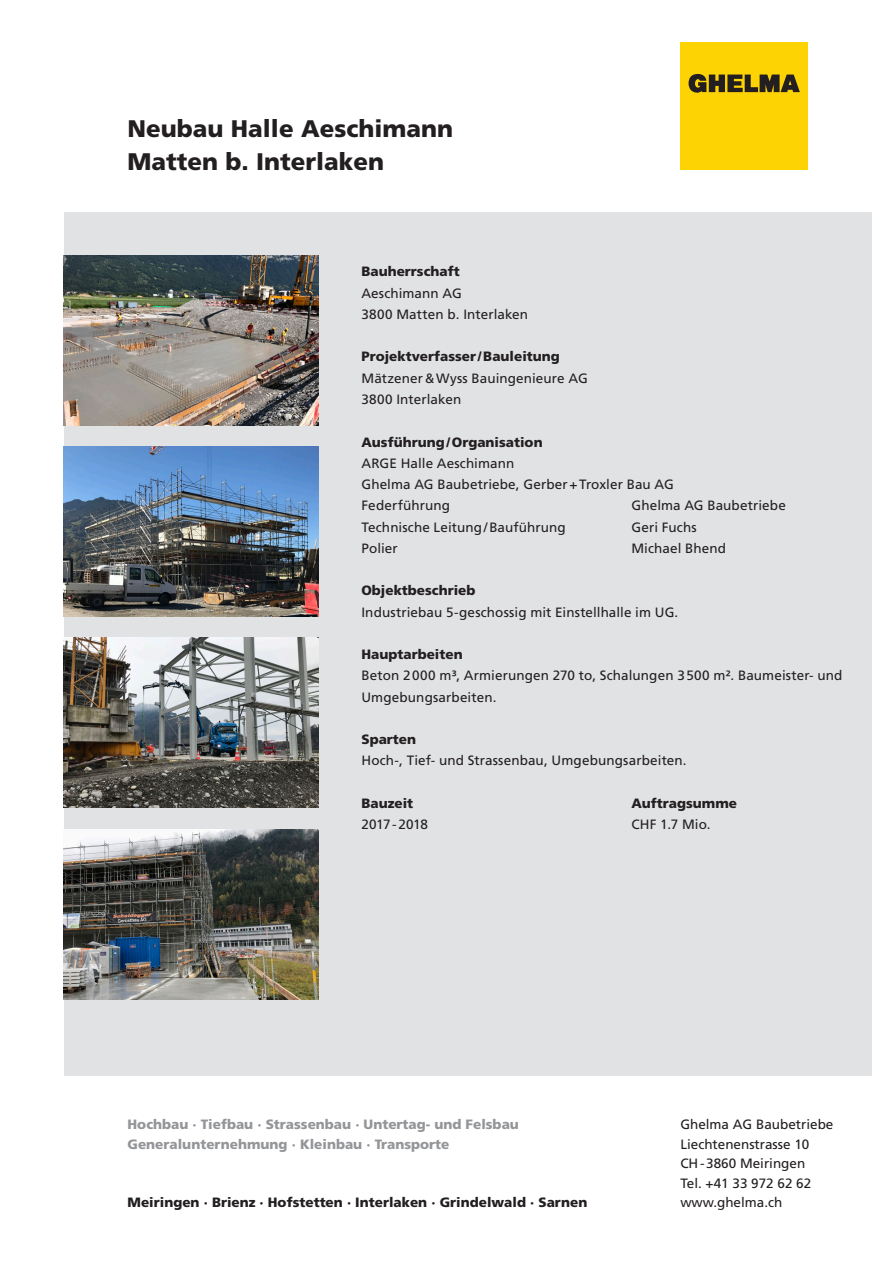
<style>
.page{position:relative;width:893px;height:1263px;background:#fff}
.page>*{position:absolute;margin:0;border:0;box-sizing:border-box;transform-origin:0 0}
.t1{font:900 24px "Frutiger LT Std";color:#231f20}
.Text{font:13.5px/21.3px "Frutiger LT Std";letter-spacing:.005em;color:#231f20}
.Text-2{font:900 13.5px "Frutiger LT Std";color:#231f20}
.t2{font:900 13.5px "Frutiger LT Std";color:#939598}
.Text-3{font:13.5px "Frutiger LT Std";letter-spacing:-.02em;color:#231f20}
</style>
<div class="page">
<div style="left:64px;top:213px;width:808px;height:863px;background:#e1e2e4"></div>
<div style="left:680px;top:43px;width:128px;height:127px;background:#fed304"></div>
<svg style="left:688px;top:74px;width:112px;height:19px"></svg>
<img style="left:64px;top:255px;width:255px;height:170px">
<img style="left:64px;top:446px;width:255px;height:171px">
<img style="left:64px;top:638px;width:255px;height:170px">
<img style="left:64px;top:829px;width:255px;height:170px">
<p class="t1" style="left:128px;top:114px;width:327px">Neubau Halle Aeschimann</p>
<p class="t1" style="left:128px;top:147px;width:258px">Matten b. Interlaken</p>
<p class="Text-2" style="left:361px;top:263px;width:100px">Bauherrschaft</p>
<p class="Text" style="left:361px;top:282px;width:102px">Aeschimann AG</p>
<p class="Text" style="left:361px;top:304px;width:168px">3800 Matten b. Interlaken</p>
<p class="Text-2" style="left:361px;top:349px;width:200px">Projektverfasser /Bauleitung</p>
<p class="Text" style="left:361px;top:367px;width:228px">Mätzener&amp;Wyss Bauingenieure AG</p>
<p class="Text" style="left:361px;top:389px;width:101px">3800 Interlaken</p>
<p class="Text-2" style="left:361px;top:434px;width:183px">Ausführung/Organisation</p>
<p class="Text" style="left:361px;top:452px;width:154px">ARGE Halle Aeschimann</p>
<p class="Text" style="left:361px;top:474px;width:314px">Ghelma AG Baubetriebe, Gerber+Troxler Bau AG</p>
<p class="Text" style="left:361px;top:495px;width:90px">Federführung</p>
<p class="Text" style="left:631px;top:495px;width:156px">Ghelma AG Baubetriebe</p>
<p class="Text" style="left:361px;top:516px;width:206px">Technische Leitung/Bauführung</p>
<p class="Text" style="left:631px;top:516px;width:67px">Geri Fuchs</p>
<p class="Text" style="left:361px;top:537px;width:38px">Polier</p>
<p class="Text" style="left:631px;top:537px;width:96px">Michael Bhend</p>
<p class="Text-2" style="left:361px;top:582px;width:116px">Objektbeschrieb</p>
<p class="Text" style="left:361px;top:601px;width:318px">Industriebau 5-geschossig mit Einstellhalle im UG.</p>
<p class="Text-2" style="left:361px;top:646px;width:103px">Hauptarbeiten</p>
<p class="Text" style="left:361px;top:665px;width:483px">Beton 2000 m³, Armierungen 270 to, Schalungen 3500 m². Baumeister- und<br>Umgebungsarbeiten.</p>
<p class="Text-2" style="left:361px;top:731px;width:56px">Sparten</p>
<p class="Text" style="left:361px;top:750px;width:327px">Hoch-, Tief- und Strassenbau, Umgebungsarbeiten.</p>
<p class="Text-2" style="left:361px;top:795px;width:53px">Bauzeit</p>
<p class="Text-2" style="left:631px;top:795px;width:107px">Auftragsumme</p>
<p class="Text-3" style="left:361px;top:817px;width:68px">2017-2018</p>
<p class="Text" style="left:631px;top:814px;width:81px">CHF 1.7 Mio.</p>
<p class="t2" style="left:128px;top:1116px;width:393px">Hochbau · Tiefbau · Strassenbau · Untertag- und Felsbau</p>
<p class="t2" style="left:128px;top:1136px;width:323px">Generalunternehmung · Kleinbau · Transporte</p>
<p class="Text-2" style="left:128px;top:1194px;width:461px">Meiringen · Brienz · Hofstetten · Interlaken · Grindelwald · Sarnen</p>
<p class="Text" style="left:680px;top:1114px;width:155px">Ghelma AG Baubetriebe</p>
<p class="Text" style="left:680px;top:1133px;width:131px">Liechtenenstrasse 10</p>
<p class="Text" style="left:680px;top:1153px;width:126px">CH-3860 Meiringen</p>
<p class="Text" style="left:680px;top:1172px;width:132px">Tel. +41 33 972 62 62</p>
<p class="Text" style="left:680px;top:1192px;width:104px">www.ghelma.ch</p>
</div>
